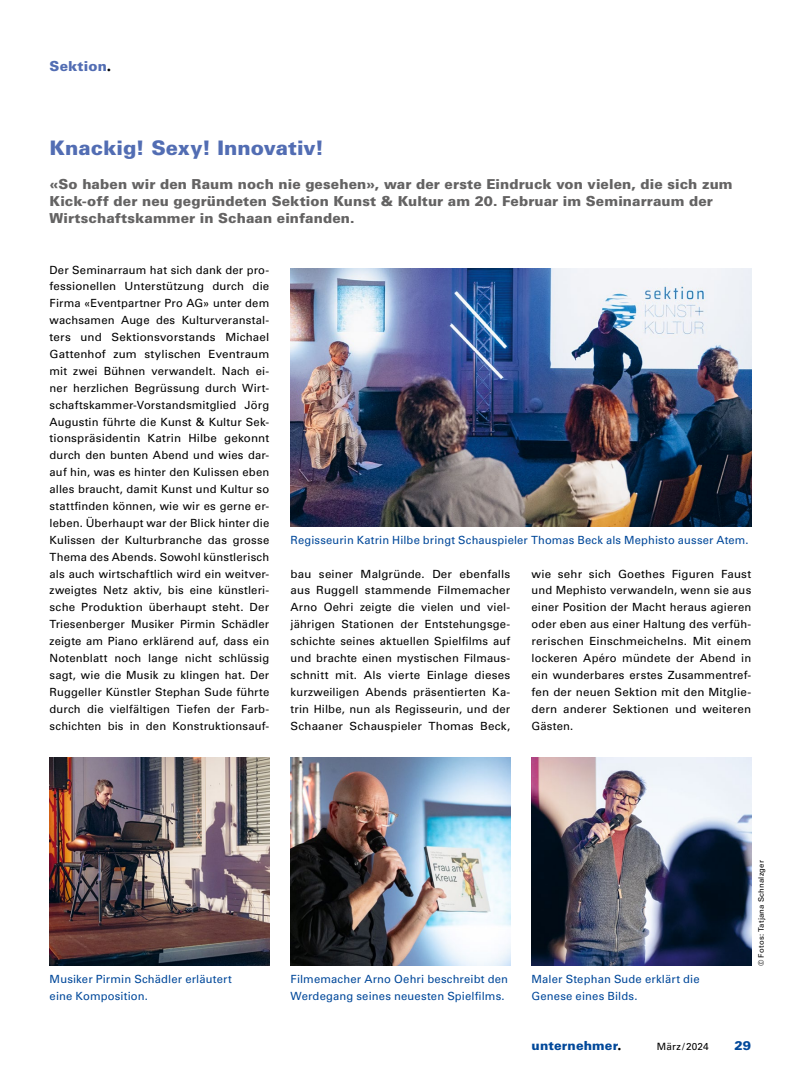
<style>
.page{position:relative;width:808px;height:1078px;background:#fff}
.page>*{position:absolute;margin:0;border:0;box-sizing:border-box;transform-origin:0 0}
.t1{font:900 20px "Univers LT Std";color:#526db3}
.t2{font:900 13.75px/16.9px "Univers LT Std";letter-spacing:.005em;color:#646363}
.t3{font:900 13.75px "Univers LT Std";letter-spacing:.005em;color:#526db3}
.t4{font:900 12.5px "Univers LT Std";letter-spacing:.01em;color:#00489a}
.t5{font:11.25px/16.9px "Univers LT Std";letter-spacing:.01em;color:#000;text-align:justify}
.t6{font:11.25px/16.9px "Univers LT Std";letter-spacing:.01em;color:#00489a}
.t7{font:10px "Univers LT Std";letter-spacing:.015em;color:#000}
.t8{font:7.5px "Univers LT Std";letter-spacing:.025em;color:#000}
.s1{font-family:"Futura Std";font-weight:800;font-size:15.12px;color:#000}
.s2{font-family:"Futura Std";font-weight:800;font-size:13.75px;color:#000}
</style>
<div class="page">
<img style="left:291px;top:268px;width:460px;height:258px">
<img style="left:531px;top:757px;width:220px;height:208px">
<img style="left:50px;top:757px;width:219px;height:208px">
<img style="left:291px;top:757px;width:219px;height:208px">
<p class="t3" style="left:50px;top:57px;width:63px">Sektion<span class="s1">.</span></p>
<h1 class="t1" style="left:50px;top:136px;width:276px">Knackig! Sexy! Innovativ!</h1>
<p class="t2" style="left:50px;top:175px;width:684px">«So haben wir den Raum noch nie gesehen», war der erste Eindruck von vielen, die sich zum<br>Kick-off der neu gegründeten Sektion Kunst &amp; Kultur am 20. Februar im Seminarraum der<br>Wirtschaftskammer in Schaan einfanden.</p>
<p class="t5" style="left:50px;top:261px;width:221px">Der Seminarraum hat sich dank der pro&shy;fessionellen Unterstützung durch die Firma «Eventpartner Pro AG» unter dem wachsamen Auge des Kulturveranstal&shy;ters und Sektionsvorstands Michael Gattenhof zum stylischen Eventraum mit zwei Bühnen verwandelt. Nach ei&shy;ner herzlichen Begrüssung durch Wirt&shy;schaftskammer-Vorstandsmitglied Jörg Augustin führte die Kunst &amp; Kultur Sek&shy;tionspräsidentin Katrin Hilbe gekonnt durch den bunten Abend und wies dar&shy;auf hin, was es hinter den Kulissen eben alles braucht, damit Kunst und Kultur so stattfinden können, wie wir es gerne er&shy;leben. Überhaupt war der Blick hinter die Kulissen der Kulturbranche das grosse Thema des Abends. Sowohl künstlerisch als auch wirtschaftlich wird ein weitver&shy;zweigtes Netz aktiv, bis eine künstleri&shy;sche Produktion überhaupt steht. Der Triesenberger Musiker Pirmin Schädler zeigte am Piano erklärend auf, dass ein Notenblatt noch lange nicht schlüssig sagt, wie die Musik zu klingen hat. Der Ruggeller Künstler Stephan Sude führte durch die vielfältigen Tiefen der Farb&shy;schichten bis in den Konstruktionsauf-</p>
<p class="t6" style="left:291px;top:531px;width:459px">Regisseurin Katrin Hilbe bringt Schauspieler Thomas Beck als Mephisto ausser Atem.</p>
<p class="t5" style="left:291px;top:565px;width:221px">bau seiner Malgründe. Der ebenfalls aus Ruggell stammende Filmemacher Arno Oehri zeigte die vielen und viel&shy;jährigen Stationen der Entstehungsge&shy;schichte seines aktuellen Spielfilms auf und brachte einen mystischen Filmaus&shy;schnitt mit. Als vierte Einlage dieses kurzweiligen Abends präsentierten Ka&shy;trin Hilbe, nun als Regisseurin, und der Schaaner Schauspieler Thomas Beck,</p>
<p class="t5" style="left:531px;top:565px;width:221px">wie sehr sich Goethes Figuren Faust und Mephisto verwandeln, wenn sie aus einer Position der Macht heraus agieren oder eben aus einer Haltung des verfüh&shy;rerischen Einschmeichelns. Mit einem lockeren Apéro mündete der Abend in ein wunderbares erstes Zusammentref&shy;fen der neuen Sektion mit den Mitglie&shy;dern anderer Sektionen und weiteren Gästen.</p>
<p class="t8" style="left:757px;top:965px;width:107px;rotate:-90deg">© Fotos: Tatjana Schnalzger</p>
<p class="t6" style="left:50px;top:970px;width:184px">Musiker Pirmin Schädler erläutert eine Komposition.</p>
<p class="t6" style="left:291px;top:970px;width:219px">Filmemacher Arno Oehri beschreibt den<br>Werdegang seines neuesten Spielfilms.</p>
<p class="t6" style="left:531px;top:970px;width:170px">Maler Stephan Sude erklärt die<br>Genese eines Bilds.</p>
<p class="t4" style="left:531px;top:1037px;width:91px">unternehmer<span class="s2">.</span></p>
<p class="t7" style="left:657px;top:1040px;width:53px">März/2024</p>
<p class="t4" style="left:734px;top:1037px;width:18px">29</p>
</div>
